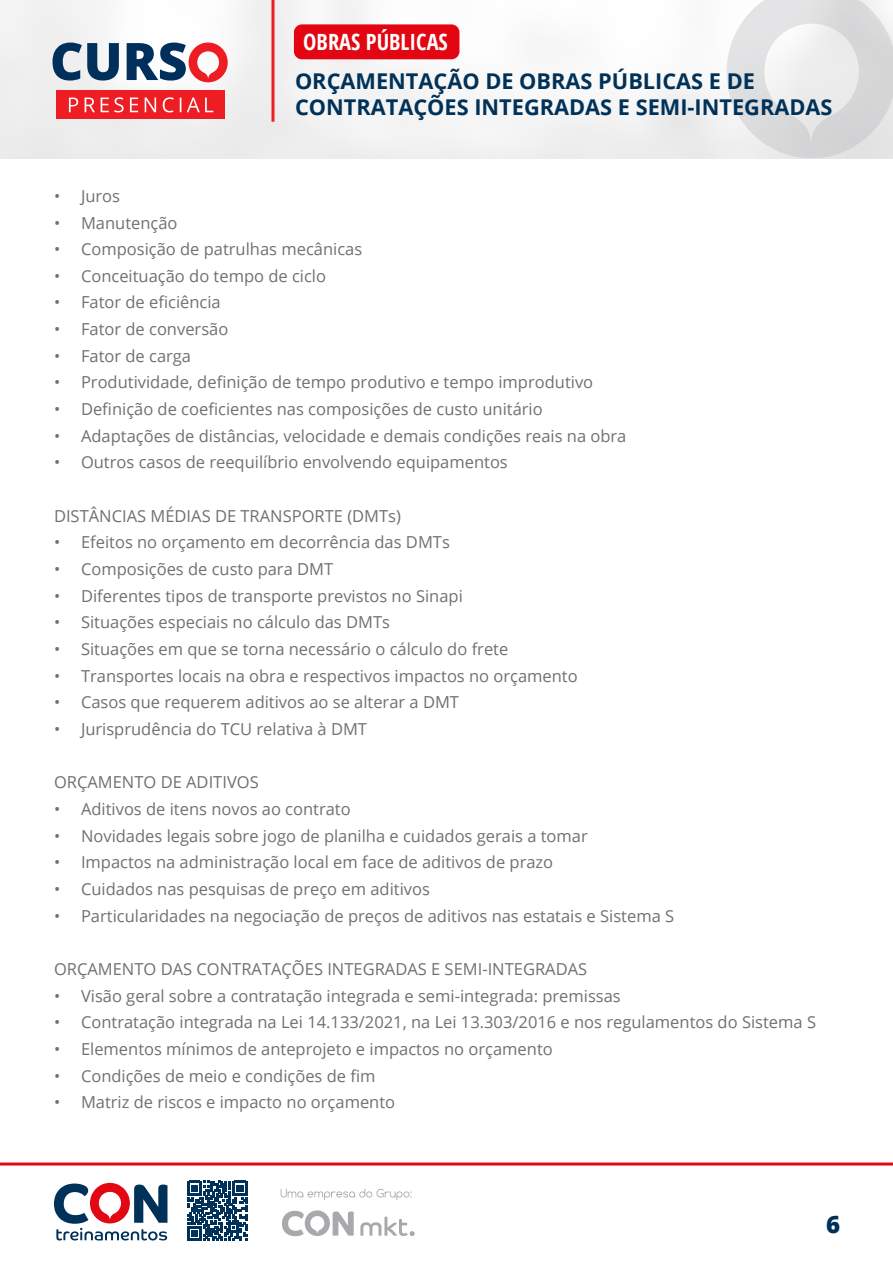
<style>
.page{position:relative;width:893px;height:1263px;background:#fff}
.page>*{position:absolute;margin:0;border:0;box-sizing:border-box;transform-origin:0 0}
.t1{font:800 24px "Open Sans";color:#003158}
.t2{font:700 condensed 22.35px "Open Sans";color:#fff}
.t3{font:700 21.75px/26.1px "Open Sans";color:#003158}
.List_Paragraph{font:16.5px "Open Sans";color:#707070}
</style>
<div class="page">
<img style="left:0;top:0;width:893px;height:158px">
<svg style="left:0;top:1162px;width:893px;height:79px"></svg>
<svg style="left:281px;top:1189px;width:131px;height:11px"></svg>
<svg style="left:360px;top:1216px;width:55px;height:20px"></svg>
<svg style="left:282px;top:1210px;width:72px;height:26px"></svg>
<svg style="left:54px;top:1183px;width:113px;height:57px"></svg>
<svg style="left:187px;top:1181px;width:60px;height:60px"></svg>
<hr style="left:271px;top:0;width:3px;height:122px;background:#ee1d23">
<svg style="left:52px;top:43px;width:176px;height:39px"></svg>
<div style="left:56px;top:90px;width:169px;height:28px;background:#ee1d23"></div>
<svg style="left:69px;top:97px;width:144px;height:15px"></svg>
<div style="left:294px;top:24px;width:165px;height:35px;background:#e30512;border-radius:8px"></div>
<h2 class="t2" style="left:303px;top:26px;width:146px">OBRAS PÚBLICAS</h2>
<h3 class="t3" style="left:295px;top:67px;width:539px">ORÇAMENTAÇÃO DE OBRAS PÚBLICAS E DE<br>CONTRATAÇÕES INTEGRADAS E SEMI-INTEGRADAS</h3>
<p class="List_Paragraph" style="left:54px;top:185px;width:68px">• Juros</p>
<p class="List_Paragraph" style="left:54px;top:211px;width:125px">• Manutenção</p>
<p class="List_Paragraph" style="left:54px;top:238px;width:310px">• Composição de patrulhas mecânicas</p>
<p class="List_Paragraph" style="left:54px;top:265px;width:274px">• Conceituação do tempo de ciclo</p>
<p class="List_Paragraph" style="left:54px;top:291px;width:168px">• Fator de eficiência</p>
<p class="List_Paragraph" style="left:54px;top:318px;width:176px">• Fator de conversão</p>
<p class="List_Paragraph" style="left:54px;top:344px;width:139px">• Fator de carga</p>
<p class="List_Paragraph" style="left:54px;top:371px;width:541px">• Produtividade, definição de tempo produtivo e tempo improdutivo</p>
<p class="List_Paragraph" style="left:54px;top:398px;width:490px">• Definição de coeficientes nas composições de custo unitário</p>
<p class="List_Paragraph" style="left:54px;top:424px;width:574px">• Adaptações de distâncias, velocidade e demais condições reais na obra</p>
<p class="List_Paragraph" style="left:54px;top:451px;width:455px">• Outros casos de reequilíbrio envolvendo equipamentos</p>
<p class="List_Paragraph" style="left:54px;top:504px;width:349px">DISTÂNCIAS MÉDIAS DE TRANSPORTE (DMTs)</p>
<p class="List_Paragraph" style="left:54px;top:531px;width:397px">• Efeitos no orçamento em decorrência das DMTs</p>
<p class="List_Paragraph" style="left:54px;top:558px;width:281px">• Composições de custo para DMT</p>
<p class="List_Paragraph" style="left:54px;top:584px;width:410px">• Diferentes tipos de transporte previstos no Sinapi</p>
<p class="List_Paragraph" style="left:54px;top:611px;width:338px">• Situações especiais no cálculo das DMTs</p>
<p class="List_Paragraph" style="left:54px;top:638px;width:456px">• Situações em que se torna necessário o cálculo do frete</p>
<p class="List_Paragraph" style="left:54px;top:664px;width:525px">• Transportes locais na obra e respectivos impactos no orçamento</p>
<p class="List_Paragraph" style="left:54px;top:691px;width:407px">• Casos que requerem aditivos ao se alterar a DMT</p>
<p class="List_Paragraph" style="left:54px;top:718px;width:315px">• Jurisprudência do TCU relativa à DMT</p>
<p class="List_Paragraph" style="left:54px;top:771px;width:206px">ORÇAMENTO DE ADITIVOS</p>
<p class="List_Paragraph" style="left:54px;top:798px;width:298px">• Aditivos de itens novos ao contrato</p>
<p class="List_Paragraph" style="left:54px;top:824px;width:535px">• Novidades legais sobre jogo de planilha e cuidados gerais a tomar</p>
<p class="List_Paragraph" style="left:54px;top:851px;width:501px">• Impactos na administração local em face de aditivos de prazo</p>
<p class="List_Paragraph" style="left:54px;top:878px;width:377px">• Cuidados nas pesquisas de preço em aditivos</p>
<p class="List_Paragraph" style="left:54px;top:904px;width:622px">• Particularidades na negociação de preços de aditivos nas estatais e Sistema S</p>
<p class="List_Paragraph" style="left:54px;top:958px;width:535px">ORÇAMENTO DAS CONTRATAÇÕES INTEGRADAS E SEMI-INTEGRADAS</p>
<p class="List_Paragraph" style="left:54px;top:984px;width:568px">• Visão geral sobre a contratação integrada e semi-integrada: premissas</p>
<p class="List_Paragraph" style="left:54px;top:1011px;width:764px">• Contratação integrada na Lei 14.133/2021, na Lei 13.303/2016 e nos regulamentos do Sistema S</p>
<p class="List_Paragraph" style="left:54px;top:1037px;width:500px">• Elementos mínimos de anteprojeto e impactos no orçamento</p>
<p class="List_Paragraph" style="left:54px;top:1064px;width:323px">• Condições de meio e condições de fim</p>
<p class="List_Paragraph" style="left:54px;top:1091px;width:343px">• Matriz de riscos e impacto no orçamento</p>
<h1 class="t1" style="left:826px;top:1206px;width:16px">6</h1>
</div>
